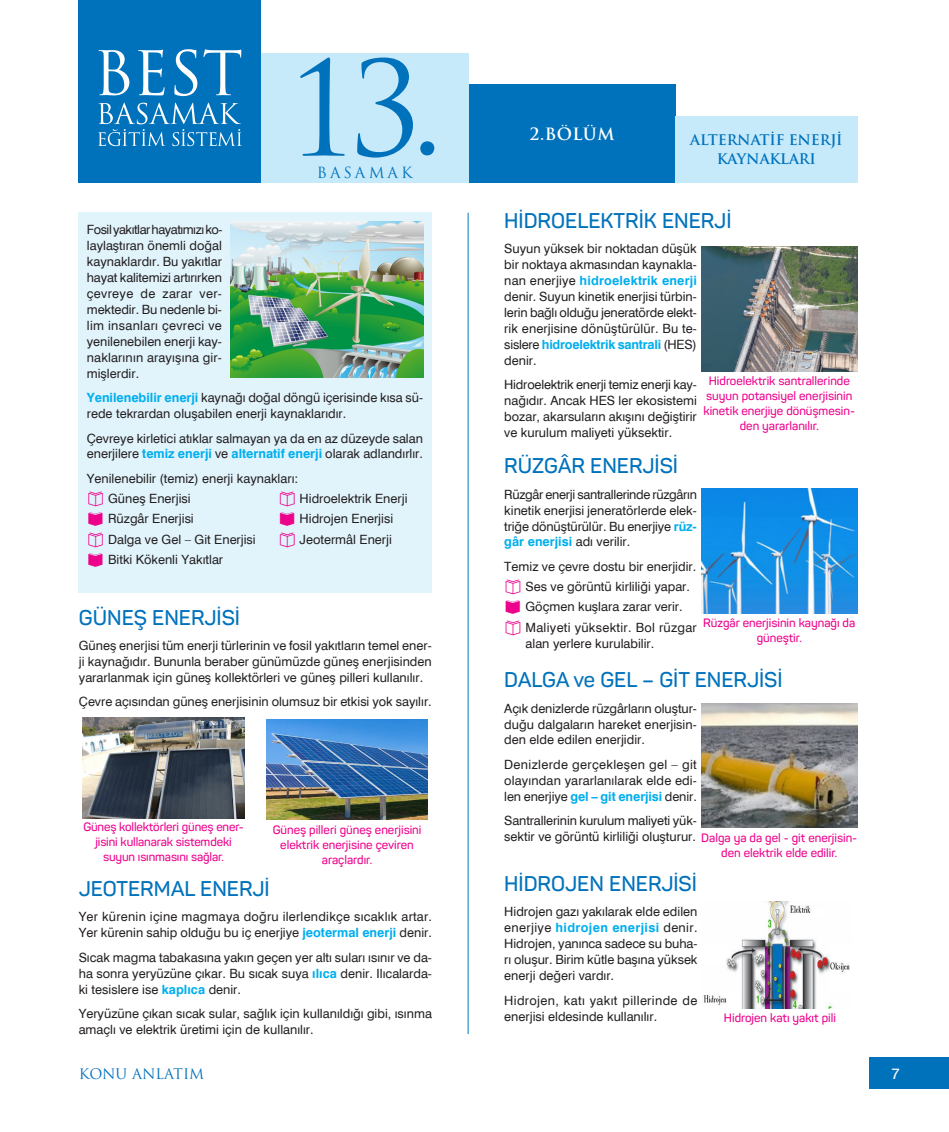
<style>
.page{position:relative;width:949px;height:1132px;background:#fff}
.page>*{position:absolute;margin:0;border:0;box-sizing:border-box;transform-origin:0 0}
.t1{font:127.5px "Trajan Pro";color:#0072bc}
._38_Ana_baslik{font:600 21px "Panton";color:#0072bc}
.t2{font:700 16.5px "Trajan Pro";letter-spacing:.02em;color:#fff}
.t3{font:15px "Trajan Pro";letter-spacing:.195em;color:#0072bc}
.t4{font:15px "Swiss 721 BT";color:#fff}
.t5{font:700 14.25px "Trajan Pro";letter-spacing:-.01em;color:#0072bc}
.t6{font:14.25px "Trajan Pro";color:#0072bc}
.Kim_20-Konu__P{font:12.75px/15.9px "Swiss 721 BT";color:#231f20;text-align:justify}
.Kim_25-Konu_I_II_III{font:12.75px "Swiss 721 BT";color:#231f20}
.Kim_20-Konu__P-2{font:12.75px/15.9px "Swiss 721 BT";letter-spacing:.02em;color:#231f20}
.Kim_25-Konu_I_II_III-2{font:12.75px/15.9px "Swiss 721 BT";letter-spacing:.02em;color:#231f20}
.Kim_20-Konu__P-3{font:12.75px "Swiss 721 BT";letter-spacing:-.025em;color:#231f20}
.t7{font:600 12px/15px "Panton";color:#ed028c;text-align:center}
.s1{font-weight:700;color:#00aeef}
.s2{font-family:"Panton Icons C";font-weight:700;font-size:16.5px;color:#ed028c}
.s3{font-family:"Panton Icons C Fill";font-size:16.5px;color:#ed028c}
.s4{font-family:"Panton";font-weight:600;font-size:12px;color:#ed028c}
</style>
<div class="page">
<hr style="left:467px;top:213px;width:1px;height:820px;background:#007ac0">
<div style="left:79px;top:0;width:182px;height:182px;background:#0072bc"></div>
<div style="left:468px;top:84px;width:207px;height:98px;background:#0072bc"></div>
<div style="left:675px;top:116px;width:182px;height:66px;background:#c6eafa"></div>
<div style="left:261px;top:53px;width:207px;height:129px;background:#c6eafa"></div>
<svg style="left:98px;top:49px;width:143px;height:47px"></svg>
<svg style="left:98px;top:103px;width:144px;height:43px"></svg>
<div style="left:869px;top:1057px;width:79px;height:32px;background:#0072bc"></div>
<img style="left:83px;top:717px;width:161px;height:101px">
<img style="left:266px;top:719px;width:162px;height:99px">
<div style="left:78px;top:213px;width:353px;height:379px;background:#e1f4fc"></div>
<img style="left:230px;top:221px;width:193px;height:156px">
<img style="left:701px;top:703px;width:156px;height:124px">
<img style="left:701px;top:246px;width:156px;height:125px">
<img style="left:701px;top:488px;width:156px;height:125px">
<img style="left:703px;top:901px;width:147px;height:106px">
<h1 class="t1" style="left:286px;top:28px;width:159px">13.</h1>
<p class="t3" style="left:317px;top:163px;width:97px">BASAMAK</p>
<p class="Kim_20-Konu__P" style="left:87px;top:221px;width:137px">Fosil yakıtlar hayatımızı ko&shy;laylaştıran önemli doğal kaynaklardır. Bu yakıtlar hayat kalitemizi artırırken çevreye de zarar ver&shy;mektedir. Bu nedenle bi&shy;lim insanları çevreci ve yenilenebilen enerji kay&shy;naklarının arayışına gir&shy;mişlerdir.</p>
<p class="Kim_20-Konu__P" style="left:87px;top:389px;width:337px"><span class="s1">Yenilenebilir enerji</span> kaynağı doğal döngü içerisinde kısa sü&shy;rede tekrardan oluşabilen enerji kaynaklarıdır.</p>
<p class="Kim_20-Konu__P" style="left:87px;top:430px;width:337px">Çevreye kirletici atıklar salmayan ya da en az düzeyde salan enerjilere <span class="s1">temiz enerji</span> ve <span class="s1">alternatif enerji</span> olarak adlandırlır.</p>
<p class="Kim_20-Konu__P" style="left:87px;top:470px;width:213px">Yenilenebilir (temiz) enerji kaynakları:</p>
<p class="Kim_25-Konu_I_II_III" style="left:87px;top:490px;width:105px"><span class="s2">b</span> Güneş Enerjisi</p>
<p class="Kim_25-Konu_I_II_III" style="left:278px;top:490px;width:131px"><span class="s2">b</span> Hidroelektrik Enerji</p>
<p class="Kim_25-Konu_I_II_III" style="left:87px;top:511px;width:108px"><span class="s3">b</span> Rüzgâr Enerjisi</p>
<p class="Kim_25-Konu_I_II_III" style="left:278px;top:511px;width:116px"><span class="s3">b</span> Hidrojen Enerjisi</p>
<p class="Kim_25-Konu_I_II_III" style="left:87px;top:531px;width:170px"><span class="s2">b</span> Dalga ve Gel – Git Enerjisi</p>
<p class="Kim_25-Konu_I_II_III" style="left:278px;top:531px;width:115px"><span class="s2">b</span> Jeotermâl Enerji</p>
<p class="Kim_25-Konu_I_II_III" style="left:87px;top:551px;width:138px"><span class="s3">b</span> Bitki Kökenli Yakıtlar</p>
<p class="_38_Ana_baslik" style="left:79px;top:604px;width:163px">GÜNEŞ ENERJİSİ</p>
<p class="Kim_20-Konu__P" style="left:79px;top:637px;width:354px">Güneş enerjisi tüm enerji türlerinin ve fosil yakıtların temel ener&shy;ji kaynağıdır. Bununla beraber günümüzde güneş enerjisinden yararlanmak için güneş kollektörleri ve güneş pilleri kullanılır.</p>
<p class="Kim_20-Konu__P" style="left:79px;top:693px;width:354px">Çevre açısından güneş enerjisinin olumsuz bir etkisi yok sayılır.</p>
<p class="t7" style="left:83px;top:818px;width:162px">Güneş kollektörleri güneş ener&shy;jisini kullanarak sistemdeki suyun ısınmasını sağlar.</p>
<p class="t7" style="left:272px;top:822px;width:150px">Güneş pilleri güneş enerjisini elektrik enerjisine çeviren araçlardır.</p>
<p class="_38_Ana_baslik" style="left:79px;top:875px;width:192px">JEOTERMAL ENERJİ</p>
<p class="Kim_20-Konu__P-2" style="left:79px;top:908px;width:355px">Yer kürenin içine magmaya doğru ilerlendikçe sıcaklık artar.<br>Yer kürenin sahip olduğu bu iç enerjiye <span class="s1">jeotermal enerji</span> denir.</p>
<p class="Kim_20-Konu__P" style="left:79px;top:948px;width:354px">Sıcak magma tabakasına yakın geçen yer altı suları ısınır ve da&shy;ha sonra yeryüzüne çıkar. Bu sıcak suya <span class="s1">ılıca</span> denir. Ilıcalarda&shy;ki tesislere ise <span class="s1">kaplıca</span> denir.</p>
<p class="Kim_20-Konu__P" style="left:79px;top:1005px;width:354px">Yeryüzüne çıkan sıcak sular, sağlık için kullanıldığı gibi, ısınma amaçlı ve elektrik üretimi için de kullanılır.</p>
<p class="t2" style="left:529px;top:123px;width:87px">2.BÖLÜM</p>
<p class="t5" style="left:690px;top:131px;width:154px">ALTERNATİF ENERJİ</p>
<p class="t5" style="left:716px;top:150px;width:101px">KAYNAKLARI</p>
<p class="_38_Ana_baslik" style="left:504px;top:207px;width:229px">HİDROELEKTRİK ENERJİ</p>
<p class="Kim_20-Konu__P" style="left:504px;top:240px;width:194px">Suyun yüksek bir noktadan düşük</p>
<p class="Kim_20-Konu__P" style="left:504px;top:256px;width:194px">bir noktaya akmasından kaynakla&shy;nan enerjiye <span class="s1">hidroelektrik enerji </span>denir. Suyun kinetik enerjisi türbin&shy;lerin bağlı olduğu jeneratörde elekt&shy;rik enerjisine dönüştürülür. Bu te&shy;sislere <span class="s1">hidroelektrik santrali</span> (HES) denir.</p>
<p class="Kim_20-Konu__P" style="left:504px;top:376px;width:194px">Hidroelektrik enerji temiz enerji kay&shy;nağıdır. Ancak HES ler ekosistemi bozar, akarsuların akışını değiştirir ve kurulum maliyeti yüksektir.</p>
<p class="_38_Ana_baslik" style="left:504px;top:453px;width:175px">RÜZGÂR ENERJİSİ</p>
<p class="Kim_20-Konu__P-3" style="left:504px;top:486px;width:194px">Rüzgâr enerji santrallerinde rüzgârın</p>
<p class="t7" style="left:703px;top:373px;width:153px">Hidroelektrik santrallerinde suyun potansiyel enerjisinin kinetik enerjiye dönüşmesin&shy;den yararlanılır.</p>
<p class="Kim_20-Konu__P" style="left:504px;top:502px;width:194px">kinetik enerjisi jeneratörlerde elek&shy;triğe dönüştürülür. Bu enerjiye <span class="s1">rüz&shy;gâr enerjisi</span> adı verilir.</p>
<p class="Kim_20-Konu__P" style="left:504px;top:558px;width:193px">Temiz ve çevre dostu bir enerjidir.</p>
<p class="Kim_25-Konu_I_II_III" style="left:504px;top:578px;width:187px"><span class="s2">b</span> Ses ve görüntü kirliliği yapar.</p>
<p class="Kim_25-Konu_I_II_III" style="left:504px;top:599px;width:180px"><span class="s3">b</span> Göçmen kuşlara zarar verir.</p>
<p class="Kim_25-Konu_I_II_III-2" style="left:525px;top:618px;width:173px;text-indent:-21px"><span class="s2">b</span> Maliyeti yüksektir. Bol rüzgar alan yerlere kurulabilir.</p>
<p class="t7" style="left:703px;top:615px;width:153px">Rüzgâr enerjisinin kaynağı da güneştir.</p>
<p class="_38_Ana_baslik" style="left:504px;top:666px;width:280px">DALGA ve GEL – GİT ENERJİSİ</p>
<p class="Kim_20-Konu__P" style="left:504px;top:699px;width:194px">Açık denizlerde rüzgârların oluştur-</p>
<p class="Kim_20-Konu__P" style="left:504px;top:715px;width:194px">duğu dalgaların hareket enerjisin&shy;den elde edilen enerjidir.</p>
<p class="Kim_20-Konu__P" style="left:504px;top:756px;width:194px">Denizlerde gerçekleşen gel – git olayından yararlanılarak elde edi&shy;len enerjiye <span class="s1">gel – git enerjisi</span> denir.</p>
<p class="Kim_20-Konu__P" style="left:504px;top:812px;width:194px">Santrallerinin kurulum maliyeti yük-</p>
<p class="Kim_20-Konu__P" style="left:504px;top:828px;width:354px">sektir ve görüntü kirliliği oluşturur. <span class="s4">Dalga ya da gel - git enerjisin-</span></p>
<p class="t7" style="left:721px;top:844px;width:118px">den elektrik elde edilir.</p>
<p class="_38_Ana_baslik" style="left:504px;top:870px;width:194px">HİDROJEN ENERJİSİ</p>
<p class="Kim_20-Konu__P" style="left:504px;top:903px;width:195px">Hidrojen gazı yakılarak elde edilen</p>
<p class="Kim_20-Konu__P" style="left:504px;top:919px;width:195px">enerjiye <span class="s1">hidrojen enerjisi</span> denir.<br>Hidrojen, yanınca sadece su buha&shy;rı oluşur. Birim kütle başına yüksek enerji değeri vardır.</p>
<p class="Kim_20-Konu__P" style="left:504px;top:991px;width:194px">Hidrojen, katı yakıt pillerinde de enerjisi eldesinde kullanılır.</p>
<p class="t7" style="left:723px;top:1009px;width:113px">Hidrojen katı yakıt pili</p>
<p class="t6" style="left:79px;top:1064px;width:127px">KONU ANLATIM</p>
<p class="t4" style="left:891px;top:1064px;width:10px">7</p>
</div>
